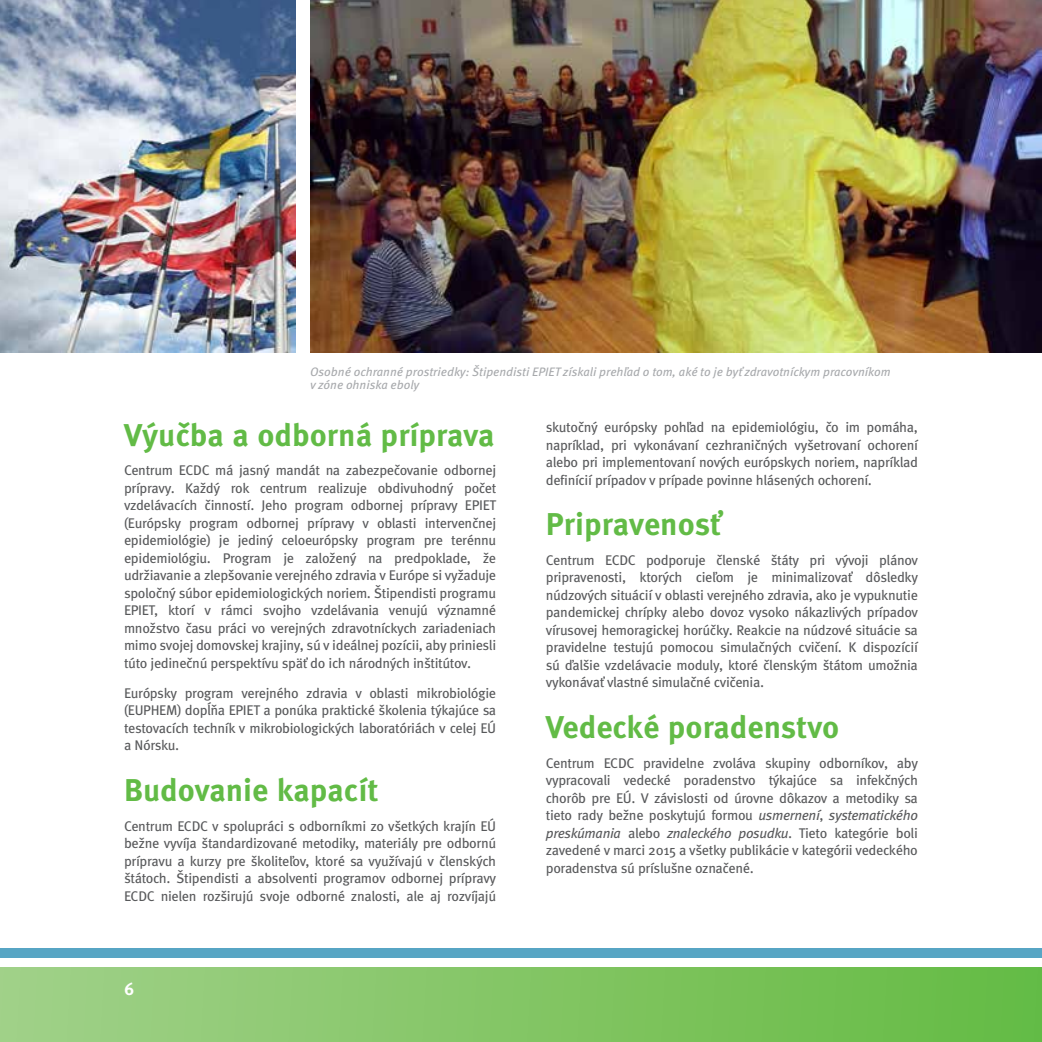
<style>
.page{position:relative;width:1042px;height:1042px;background:#fff}
.page>*{position:absolute;margin:0;border:0;box-sizing:border-box;transform-origin:0 0}
.t1{font:700 31.5px "Meta Pro";color:#62bb46}
.t2{font:700 17.5px "Meta Pro";color:#fff}
.t3{font:14px/17.5px "Meta Pro";letter-spacing:-.025em;color:#58595b;text-align:justify}
.t4{font:italic 12.25px/12.2px "Meta Pro";color:#a7a9ac}
.s1{font-style:italic}
</style>
<div class="page">
<img style="left:310px;top:0;width:732px;height:352px">
<img style="left:0;top:0;width:295px;height:352px">
<div style="left:0;top:947px;width:1042px;height:10px;background:#57a5c4"></div>
<div style="left:0;top:967px;width:1042px;height:75px;background:linear-gradient(to right,#a1d188,#64bb43)"></div>
<p class="t4" style="left:310px;top:366px;width:582px">Osobné ochranné prostriedky: Štipendisti EPIET získali prehľad o tom, aké to je byť zdravotníckym pracovníkom v zóne ohniska eboly</p>
<h1 class="t1" style="left:124px;top:415px;width:372px">Výučba a odborná príprava</h1>
<p class="t3" style="left:124px;top:462px;width:374px">Centrum ECDC má jasný mandát na zabezpečovanie odbornej prípravy. Každý rok centrum realizuje obdivuhodný počet vzdelávacích činností. Jeho program odbornej prípravy EPIET (Európsky program odbornej prípravy v oblasti intervenčnej epidemiológie) je jediný celoeurópsky program pre terénnu epidemiológiu. Program je založený na predpoklade, že udržiavanie a zlepšovanie verejného zdravia v Európe si vyžaduje spoločný súbor epidemiologických noriem. Štipendisti programu EPIET, ktorí v rámci svojho vzdelávania venujú významné množstvo času práci vo verejných zdravotníckych zariadeniach mimo svojej domovskej krajiny, sú v ideálnej pozícii, aby priniesli túto jedinečnú perspektívu späť do ich národných inštitútov.</p>
<p class="t3" style="left:124px;top:685px;width:374px">Európsky program verejného zdravia v oblasti mikrobiológie (EUPHEM) dopĺňa EPIET a ponúka praktické školenia týkajúce sa testovacích techník v mikrobiologických laboratóriách v celej EÚ a Nórsku.</p>
<h1 class="t1" style="left:124px;top:770px;width:256px">Budovanie kapacít</h1>
<p class="t3" style="left:124px;top:817px;width:374px">Centrum ECDC v spolupráci s odborníkmi zo všetkých krajín EÚ bežne vyvíja štandardizované metodiky, materiály pre odbornú prípravu a kurzy pre školiteľov, ktoré sa využívajú v členských štátoch. Štipendisti a absolventi programov odbornej prípravy ECDC nielen rozširujú svoje odborné znalosti, ale aj rozvíjajú</p>
<p class="t2" style="left:124px;top:977px;width:12px">6</p>
<p class="t3" style="left:546px;top:419px;width:374px">skutočný európsky pohľad na epidemiológiu, čo im pomáha, napríklad, pri vykonávaní cezhraničných vyšetrovaní ochorení alebo pri implementovaní nových európskych noriem, napríklad definícií prípadov v prípade povinne hlásených ochorení.</p>
<h1 class="t1" style="left:546px;top:504px;width:177px">Pripravenosť</h1>
<p class="t3" style="left:546px;top:552px;width:374px">Centrum ECDC podporuje členské štáty pri vývoji plánov pripravenosti, ktorých cieľom je minimalizovať dôsledky núdzových situácií v oblasti verejného zdravia, ako je vypuknutie pandemickej chrípky alebo dovoz vysoko nákazlivých prípadov vírusovej hemoragickej horúčky. Reakcie na núdzové situácie sa pravidelne testujú pomocou simulačných cvičení. K dispozícií sú ďalšie vzdelávacie moduly, ktoré členským štátom umožnia vykonávať vlastné simulačné cvičenia.</p>
<h1 class="t1" style="left:546px;top:707px;width:295px">Vedecké poradenstvo</h1>
<p class="t3" style="left:546px;top:754px;width:374px">Centrum ECDC pravidelne zvoláva skupiny odborníkov, aby vypracovali vedecké poradenstvo týkajúce sa infekčných chorôb pre EÚ. V závislosti od úrovne dôkazov a metodiky sa tieto rady bežne poskytujú formou <span class="s1">usmernení</span>, <span class="s1">systematického preskúmania</span> alebo <span class="s1">znaleckého posudku</span>. Tieto kategórie boli zavedené v marci 2015 a všetky publikácie v kategórii vedeckého poradenstva sú príslušne označené.</p>
</div>
